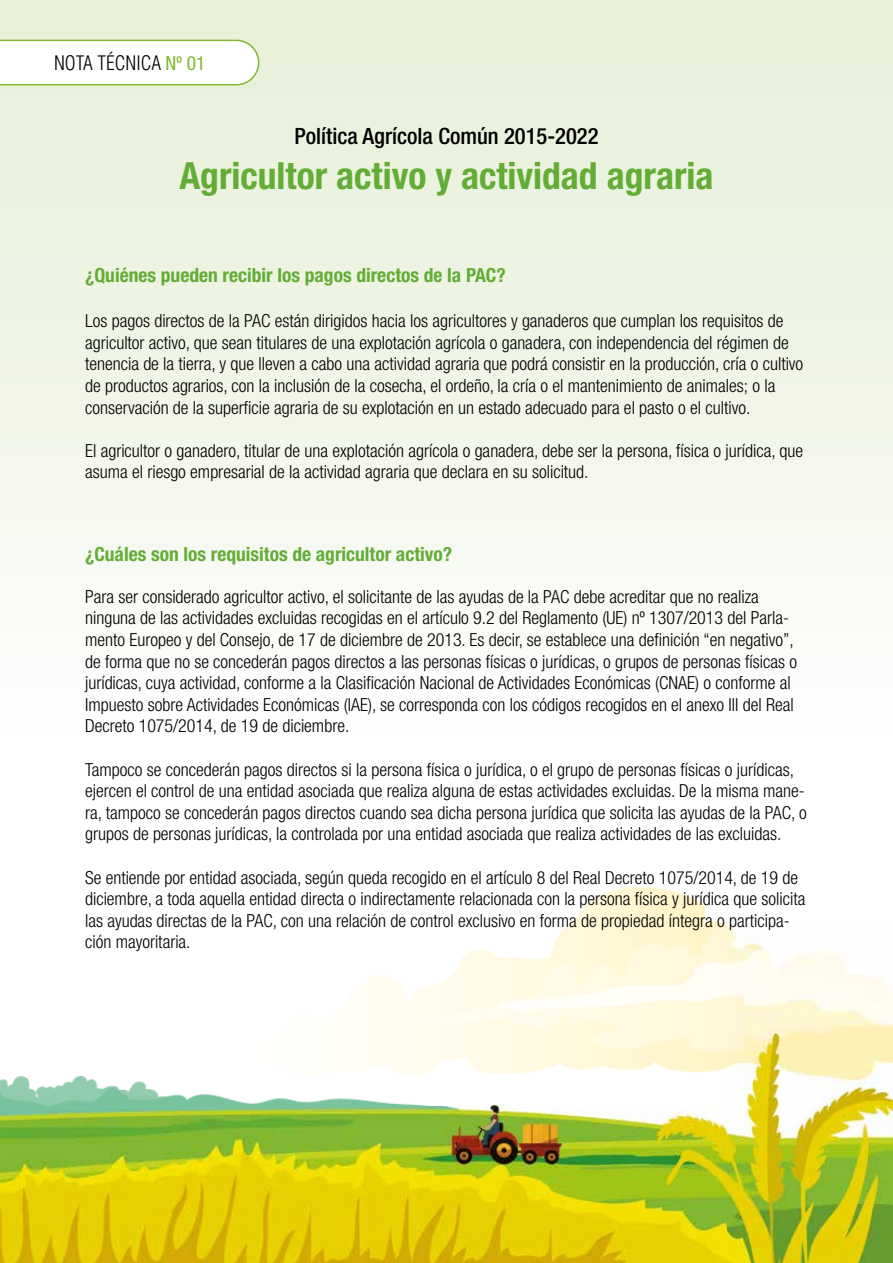
<style>
.page{position:relative;width:893px;height:1263px;background:#fff}
.page>*{position:absolute;margin:0;border:0;box-sizing:border-box;transform-origin:0 0}
.t1{font:700 condensed 37.5px "Helvetica Neue LT Std";color:#63ac35}
.t2{font:500 condensed 22.5px "Helvetica Neue LT Std";color:#000}
.t3{font:700 condensed 19.5px "Helvetica Neue LT Std";color:#63ac35}
.t4{font:300 condensed 19.5px "Helvetica";color:#000}
.t5{font:300 condensed 18px/21.6px "Helvetica Neue LT Std";color:#000}
.s1{font-family:"Helvetica Neue LT Std";font-weight:400;color:#82b730}
</style>
<div class="page">
<div style="left:0;top:0;width:893px;height:950px;background:linear-gradient(to bottom,#e6efd7,#fff)"></div>
<img style="left:0;top:1105px;width:893px;height:158px">
<img style="left:0;top:1075px;width:419px;height:30px">
<img style="left:728px;top:926px;width:165px;height:179px">
<img style="left:173px;top:1046px;width:555px;height:30px">
<img style="left:450px;top:926px;width:62px;height:30px">
<img style="left:543px;top:896px;width:185px;height:60px">
<img style="left:727px;top:896px;width:32px;height:31px">
<img style="left:851px;top:896px;width:42px;height:31px">
<img style="left:573px;top:866px;width:124px;height:31px">
<svg style="left:0;top:39px;width:260px;height:47px"></svg>
<p class="t4" style="left:54px;top:51px;width:153px">NOTA TÉCNICA <span class="s1">Nº 01</span></p>
<p class="t2" style="left:294px;top:122px;width:305px">Política Agrícola Común 2015-2022</p>
<h1 class="t1" style="left:179px;top:153px;width:536px">Agricultor activo y actividad agraria</h1>
<p class="t3" style="left:85px;top:263px;width:422px">¿Quiénes pueden recibir los pagos directos de la PAC?</p>
<p class="t5" style="left:85px;top:310px;width:720px">Los pagos directos de la PAC están dirigidos hacia los agricultores y ganaderos que cumplan los requisitos de agricultor activo, que sean titulares de una explotación agrícola o ganadera, con independencia del régimen de tenencia de la tierra, y que lleven a cabo una actividad agraria que podrá consistir en la producción, cría o cultivo de productos agrarios, con la inclusión de la cosecha, el ordeño, la cría o el mantenimiento de animales; o la conservación de la superficie agraria de su explotación en un estado adecuado para el pasto o el cultivo.</p>
<p class="t5" style="left:85px;top:440px;width:719px">El agricultor o ganadero, titular de una explotación agrícola o ganadera, debe ser la persona, física o jurídica, que asuma el riesgo empresarial de la actividad agraria que declara en su solicitud.</p>
<p class="t3" style="left:85px;top:542px;width:369px">¿Cuáles son los requisitos de agricultor activo?</p>
<p class="t5" style="left:85px;top:585px;width:714px">Para ser considerado agricultor activo, el solicitante de las ayudas de la PAC debe acreditar que no realiza ninguna de las actividades excluidas recogidas en el artículo 9.2 del Reglamento (UE) nº 1307/2013 del Parla&shy;mento Europeo y del Consejo, de 17 de diciembre de 2013. Es decir, se establece una definición “en negativo”, de forma que no se concederán pagos directos a las personas físicas o jurídicas, o grupos de personas físicas o jurídicas, cuya actividad, conforme a la Clasificación Nacional de Actividades Económicas (CNAE) o conforme al Impuesto sobre Actividades Económicas (IAE), se corresponda con los códigos recogidos en el anexo III del Real Decreto 1075/2014, de 19 de diciembre.</p>
<p class="t5" style="left:85px;top:758px;width:723px">Tampoco se concederán pagos directos si la persona física o jurídica, o el grupo de personas físicas o jurídicas, ejercen el control de una entidad asociada que realiza alguna de estas actividades excluidas. De la misma mane&shy;ra, tampoco se concederán pagos directos cuando sea dicha persona jurídica que solicita las ayudas de la PAC, o grupos de personas jurídicas, la controlada por una entidad asociada que realiza actividades de las excluidas.</p>
<p class="t5" style="left:85px;top:866px;width:722px">Se entiende por entidad asociada, según queda recogido en el artículo 8 del Real Decreto 1075/2014, de 19 de diciembre, a toda aquella entidad directa o indirectamente relacionada con la persona física y jurídica que solicita las ayudas directas de la PAC, con una relación de control exclusivo en forma de propiedad íntegra o participa&shy;ción mayoritaria.</p>
</div>
